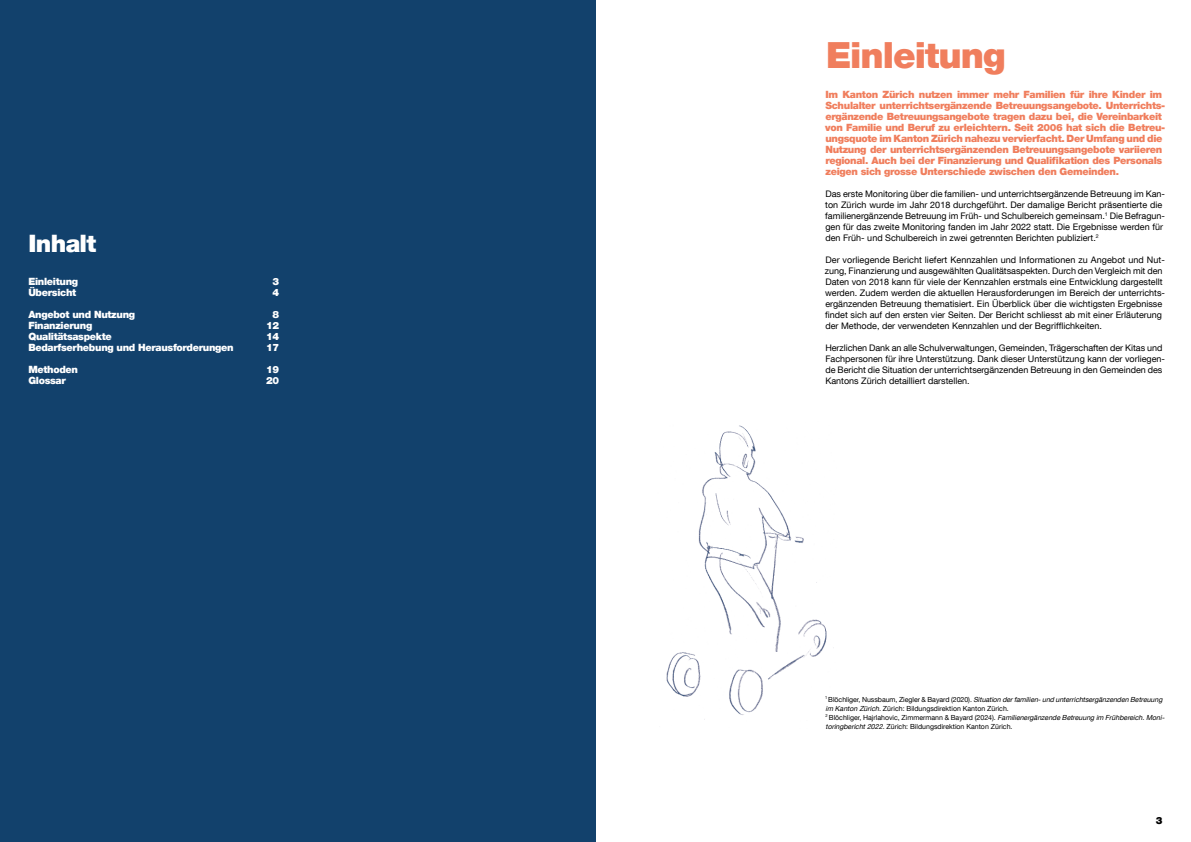
<style>
.page{position:relative;width:1191px;height:842px;background:#fff}
.page>*{position:absolute;margin:0;border:0;box-sizing:border-box;transform-origin:0 0}
.t1{font:900 36px "Helvetica Neue LT Com";letter-spacing:-.03em;color:#f07e5d}
.t2{font:900 24px "Helvetica Neue LT Com";letter-spacing:-.025em;color:#fff}
.t3{font:900 10px/11px "Helvetica Neue LT Com";letter-spacing:-.03em;color:#f07e5d}
.t4{font:900 10px "Helvetica Neue LT Com";letter-spacing:-.03em;color:#fff}
.t5{font:900 10px "Helvetica Neue LT Com";color:#000}
.t6{font:9px/11px "Helvetica Neue LT Com";color:#000}
.t7{font:7px/9px "Helvetica Neue LT Com";color:#000}
.s1{font-style:italic}
</style>
<div class="page">
<div style="left:0;top:0;width:595px;height:842px;background:#12416c"></div>
<img style="left:666px;top:425px;width:168px;height:295px">
<h2 class="t2" style="left:28px;top:229px;width:69px">Inhalt</h2>
<p class="t4" style="left:28px;top:275px;width:51px">Einleitung</p>
<p class="t4" style="left:273px;top:275px;width:8px">3</p>
<p class="t4" style="left:28px;top:286px;width:49px">Übersicht</p>
<p class="t4" style="left:273px;top:286px;width:8px">4</p>
<p class="t4" style="left:28px;top:308px;width:108px">Angebot und Nutzung</p>
<p class="t4" style="left:273px;top:308px;width:8px">8</p>
<p class="t4" style="left:28px;top:319px;width:65px">Finanzierung</p>
<p class="t4" style="left:266px;top:319px;width:15px">12</p>
<p class="t4" style="left:28px;top:330px;width:85px">Qualitätsaspekte</p>
<p class="t4" style="left:266px;top:330px;width:15px">14</p>
<p class="t4" style="left:28px;top:341px;width:207px">Bedarfserhebung und Herausforderungen</p>
<p class="t4" style="left:266px;top:341px;width:15px">17</p>
<p class="t4" style="left:28px;top:363px;width:51px">Methoden</p>
<p class="t4" style="left:266px;top:363px;width:15px">19</p>
<p class="t4" style="left:28px;top:374px;width:39px">Glossar</p>
<p class="t4" style="left:266px;top:374px;width:15px">20</p>
<h1 class="t1" style="left:826px;top:34px;width:181px">Einleitung</h1>
<p class="t3" style="left:825px;top:88px;width:342px">Im Kanton Zürich nutzen immer mehr Familien für ihre Kinder im Schulalter unterrichtsergänzende Betreuungsangebote. Unterrichts&shy;ergänzende Betreuungsangebote tragen dazu bei, die Vereinbarkeit von Familie und Beruf zu erleichtern. Seit 2006 hat sich die Betreu&shy;ungsquote im Kanton Zürich nahezu vervierfacht. Der Umfang und die Nutzung der unterrichtsergänzenden Betreuungsangebote variieren regional. Auch bei der Finanzierung und Qualifikation des Personals zeigen sich grosse Unterschiede zwischen den Gemeinden.</p>
<p class="t6" style="left:825px;top:188px;width:341px">Das erste Monitoring über die familien- und unterrichtsergänzende Betreuung im Kan&shy;ton Zürich wurde im Jahr 2018 durchgeführt. Der damalige Bericht präsentierte die familienergänzende Betreuung im Früh- und Schulbereich gemeinsam.<sup>1</sup> Die Befragun&shy;gen für das zweite Monitoring fanden im Jahr 2022 statt. Die Ergebnisse werden für den Früh- und Schulbereich in zwei getrennten Berichten publiziert.<sup>2</sup></p>
<p class="t6" style="left:825px;top:254px;width:342px">Der vorliegende Bericht liefert Kennzahlen und Informationen zu Angebot und Nut&shy;zung, Finanzierung und ausgewählten Qualitätsaspekten. Durch den Vergleich mit den Daten von 2018 kann für viele der Kennzahlen erstmals eine Entwicklung dargestellt werden. Zudem werden die aktuellen Herausforderungen im Bereich der unterrichts&shy;ergänzenden Betreuung thematisiert. Ein Überblick über die wichtigsten Ergebnisse findet sich auf den ersten vier Seiten. Der Bericht schliesst ab mit einer Erläuterung der Methode, der verwendeten Kennzahlen und der Begrifflichkeiten.</p>
<p class="t6" style="left:825px;top:342px;width:341px">Herzlichen Dank an alle Schulverwaltungen, Gemeinden, Trägerschaften der Kitas und Fachpersonen für ihre Unterstützung. Dank dieser Unterstützung kann der vorliegen&shy;de Bericht die Situation der unterrichtsergänzenden Betreuung in den Gemeinden des Kantons Zürich detailliert darstellen.</p>
<p class="t7" style="left:825px;top:694px;width:342px"><sup>1</sup> B l ö c h l i g e r, N u s s b a u m , Z i e g l e r &amp; B a y a r d (2 0 2 0 ) . <span class="s1">Situation derfamilien-und unterrichtsergänzenden Betreuung im Kanton Zürich.</span>Zürich: Bildungsdirektion Kanton Zürich.<br><sup>2</sup> B l ö c h l i g e r, H aj r l a h o v i c , Z i m m e r m a n n &amp; B aya rd (2 0 2 4) . <span class="s1">Familienergänzende Betreuung im Frühbereich.Moni&shy;toringbericht2022</span>. Zürich: Bildungsdirektion Kanton Zürich.</p>
<p class="t5" style="left:1156px;top:815px;width:8px">3</p>
</div>
